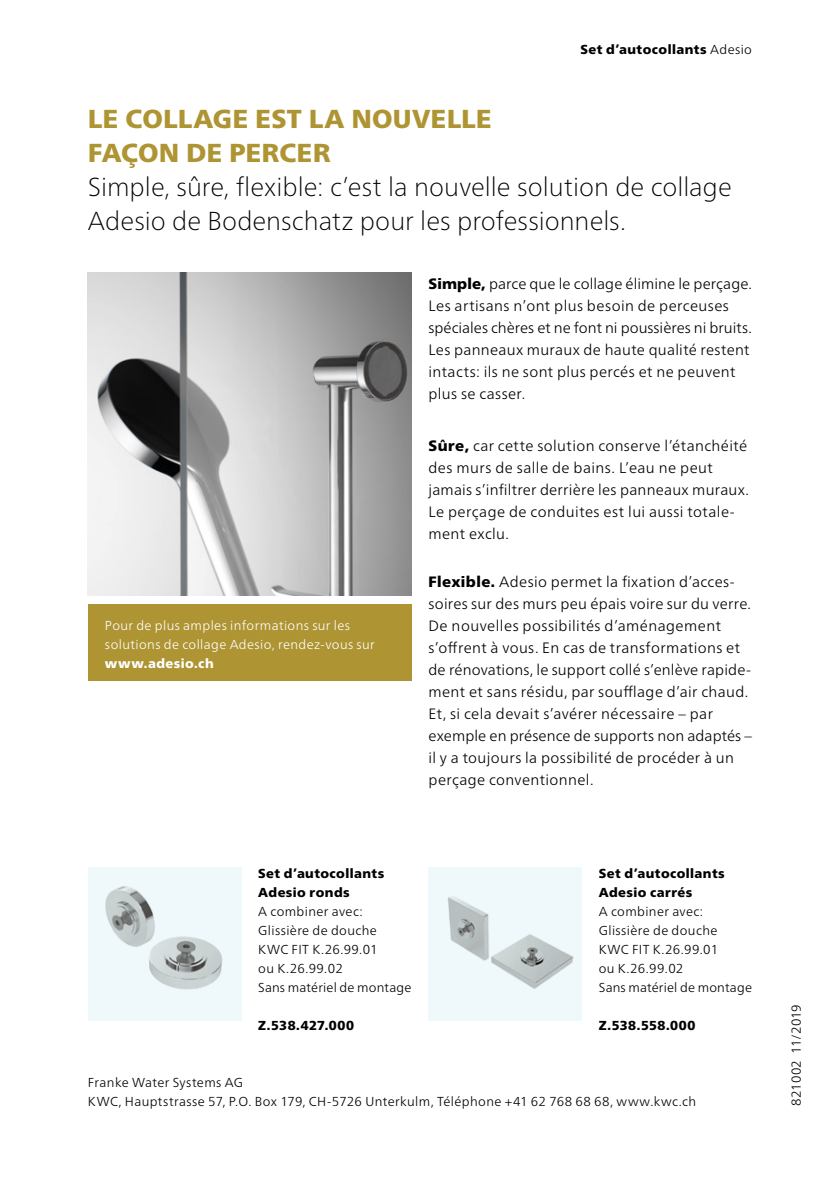
<style>
.page{position:relative;width:840px;height:1191px;background:#fff}
.page>*{position:absolute;margin:0;border:0;box-sizing:border-box;transform-origin:0 0}
._1_3_Intro_13_pt_Thi{font:100 26px/34px "Frutiger Neue LTW1 G";color:#000}
._1_4_Intro_13_pt_Bla{font:900 26px/34px "Frutiger Neue LTW1 G";letter-spacing:.015em;color:#ae9432}
._1_9_Small_Copy_7_5{font:300 15px/22px "Frutiger Neue LTW1 G";letter-spacing:.02em;color:#000}
._3_2_SORTIMENT_Extra{font:300 13px/19px "Frutiger Neue LTW1 G";letter-spacing:.025em;color:#000;text-align:justify}
._1_10_Extra_Small_Co{font:300 13px/19px "Frutiger Neue LTW1 G";letter-spacing:.03em;color:#000}
._1_10_Extra_Small_Co-2{font:300 13px/19px "Frutiger Neue LTW1 G";letter-spacing:.03em;color:#fff}
._3_1_SORTIMENT_Extra{font:900 13px/19px "Frutiger Neue LTW1 G";letter-spacing:.035em;color:#000}
._1_10_Extra_Small_Co-3{font:900 13px "Frutiger Neue LTW1 G";letter-spacing:.035em;color:#000}
._1_10_Extra_Small_Co-4{font:300 13px "Frutiger Neue LTW1 G";letter-spacing:-.005em;color:#000}
.s1{font-weight:300}
.s2{font-weight:900}
</style>
<div class="page">
<img style="left:88px;top:867px;width:153px;height:153px">
<img style="left:428px;top:868px;width:152px;height:152px">
<img style="left:88px;top:272px;width:323px;height:323px">
<div style="left:88px;top:604px;width:323px;height:76px;background:#ae9432"></div>
<p class="_1_10_Extra_Small_Co-3" style="left:580px;top:40px;width:173px">Set d’autocollants <span class="s1">Adesio</span></p>
<p class="_1_4_Intro_13_pt_Bla" style="left:88px;top:99px;width:405px">LE COLLAGE EST LA NOUVELLE<br>FAÇON DE PERCER</p>
<p class="_1_3_Intro_13_pt_Thi" style="left:88px;top:168px;width:645px">Simple, sûre, flexible: c’est la nouvelle solution de collage<br>Adesio de Bodenschatz pour les professionnels.</p>
<p class="_1_10_Extra_Small_Co-2" style="left:105px;top:614px;width:271px">Pour de plus amples informations sur les solutions de collage Adesio, rendez-vous sur <span class="s2">www.adesio.ch</span></p>
<p class="_1_9_Small_Copy_7_5" style="left:428px;top:272px;width:325px"><span class="s2">Simple,</span> parce que le collage élimine le perçage.<br>Les artisans n’ont plus besoin de perceuses spéciales chères et ne font ni poussières ni bruits.<br>Les panneaux muraux de haute qualité restent intacts: ils ne sont plus percés et ne peuvent plus se casser.</p>
<p class="_1_9_Small_Copy_7_5" style="left:428px;top:433px;width:322px"><span class="s2">Sûre,</span> car cette solution conserve l’étanchéité des murs de salle de bains. L’eau ne peut jamais s’infiltrer derrière les panneaux muraux.<br>Le perçage de conduites est lui aussi totale&shy;ment exclu.</p>
<p class="_1_9_Small_Copy_7_5" style="left:428px;top:569px;width:325px"><span class="s2">Flexible.</span> Adesio permet la fixation d’acces&shy;soires sur des murs peu épais voire sur du verre.<br>De nouvelles possibilités d’aménagement s’offrent à vous. En cas de transformations et de rénovations, le support collé s’enlève rapide&shy;ment et sans résidu, par soufflage d’air chaud.<br>Et, si cela devait s’avérer nécessaire – par exemple en présence de supports non adaptés – il y a toujours la possibilité de procéder à un perçage conventionnel.</p>
<p class="_3_1_SORTIMENT_Extra" style="left:258px;top:862px;width:127px">Set d’autocollants<br>Adesio ronds</p>
<p class="_3_2_SORTIMENT_Extra" style="left:258px;top:900px;width:106px">A combiner avec:</p>
<p class="_3_2_SORTIMENT_Extra" style="left:258px;top:919px;width:121px">Glissière de douche KWC FIT K.26.99.01 ou K.26.99.02</p>
<p class="_3_2_SORTIMENT_Extra" style="left:258px;top:976px;width:155px">Sans matériel de montage</p>
<p class="_3_1_SORTIMENT_Extra" style="left:258px;top:1014px;width:97px">Z.538.427.000</p>
<p class="_3_1_SORTIMENT_Extra" style="left:598px;top:862px;width:127px">Set d’autocollants<br>Adesio carrés</p>
<p class="_3_2_SORTIMENT_Extra" style="left:598px;top:900px;width:106px">A combiner avec:</p>
<p class="_3_2_SORTIMENT_Extra" style="left:598px;top:919px;width:121px">Glissière de douche KWC FIT K.26.99.01 ou K.26.99.02</p>
<p class="_3_2_SORTIMENT_Extra" style="left:598px;top:976px;width:155px">Sans matériel de montage</p>
<p class="_3_1_SORTIMENT_Extra" style="left:598px;top:1014px;width:98px">Z.538.558.000</p>
<p class="_1_10_Extra_Small_Co" style="left:88px;top:1072px;width:609px">Franke Water Systems AG<br>KWC, Hauptstrasse 57, P.O. Box 179, CH-5726 Unterkulm, Téléphone +41 62 768 68 68, www.kwc.ch</p>
<p class="_1_10_Extra_Small_Co-4" style="left:786px;top:1106px;width:103px;rotate:-90deg">821002 11/2019</p>
</div>
